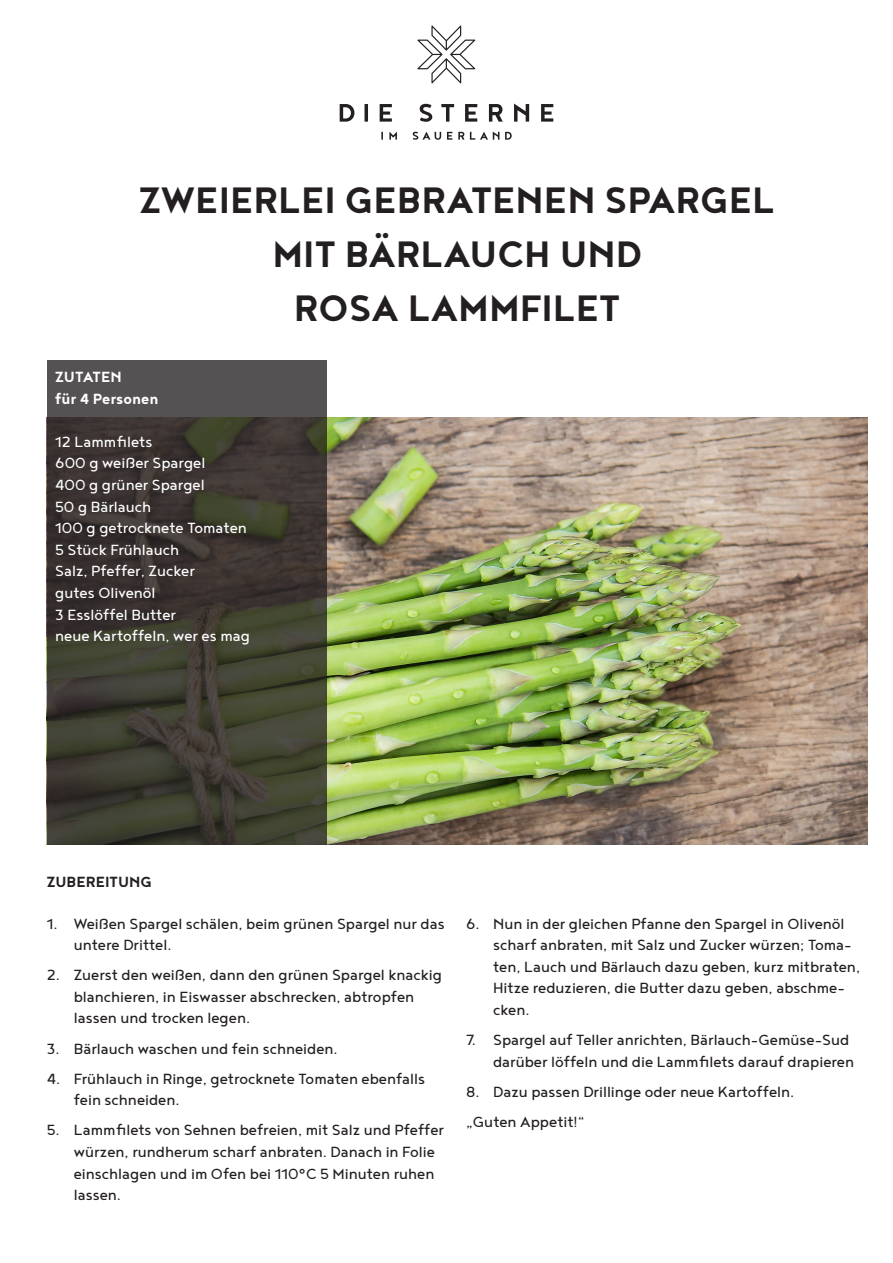
<style>
.page{position:relative;width:893px;height:1263px;background:#fff}
.page>*{position:absolute;margin:0;border:0;box-sizing:border-box;transform-origin:0 0}
.t1{font:700 45px "Noyh Geometric";color:#231f20}
.t2{font:18px/21.6px "Noyh Geometric";color:#231f20}
.t3{font:18px "Noyh Geometric";color:#fff}
.t4{font:700 18px "Noyh Geometric";color:#fff}
.t5{font:700 18px "Noyh Geometric";color:#231f20}
</style>
<div class="page">
<img style="left:326px;top:417px;width:541px;height:427px">
<svg style="left:340px;top:26px;width:213px;height:114px"></svg>
<svg style="left:47px;top:360px;width:279px;height:484px;background:#3f3c34"></svg>
<p class="t1" style="left:139px;top:174px;width:637px">ZWEIERLEI GEBRATENEN SPARGEL</p>
<p class="t1" style="left:272px;top:228px;width:371px">MIT BÄRLAUCH UND</p>
<p class="t1" style="left:294px;top:282px;width:328px">ROSA LAMMFILET</p>
<p class="t4" style="left:55px;top:366px;width:68px">ZUTATEN</p>
<p class="t4" style="left:55px;top:388px;width:105px">für 4 Personen</p>
<p class="t3" style="left:55px;top:432px;width:99px">12 Lammfilets</p>
<p class="t3" style="left:55px;top:453px;width:152px">600 g weißer Spargel</p>
<p class="t3" style="left:55px;top:475px;width:151px">400 g grüner Spargel</p>
<p class="t3" style="left:55px;top:496px;width:97px">50 g Bärlauch</p>
<p class="t3" style="left:55px;top:518px;width:193px">100 g getrocknete Tomaten</p>
<p class="t3" style="left:55px;top:540px;width:126px">5 Stück Frühlauch</p>
<p class="t3" style="left:55px;top:561px;width:141px">Salz, Pfeffer, Zucker</p>
<p class="t3" style="left:55px;top:583px;width:102px">gutes Olivenöl</p>
<p class="t3" style="left:55px;top:604px;width:122px">3 Esslöffel Butter</p>
<p class="t3" style="left:55px;top:626px;width:196px">neue Kartoffeln, wer es mag</p>
<p class="t5" style="left:47px;top:872px;width:107px">ZUBEREITUNG</p>
<p class="t2" style="left:74px;top:912px;width:372px;text-indent:-27px">1. Weißen Spargel schälen, beim grünen Spargel nur das untere Drittel.</p>
<p class="t2" style="left:74px;top:964px;width:370px;text-indent:-27px">2. Zuerst den weißen, dann den grünen Spargel knackig blanchieren, in Eiswasser abschrecken, abtropfen lassen und trocken legen.</p>
<p class="t2" style="left:47px;top:1037px;width:293px">3. Bärlauch waschen und fein schneiden.</p>
<p class="t2" style="left:74px;top:1067px;width:353px;text-indent:-27px">4. Frühlauch in Ringe, getrocknete Tomaten ebenfalls fein schneiden.</p>
<p class="t2" style="left:74px;top:1119px;width:372px;text-indent:-27px">5. Lammfilets von Sehnen befreien, mit Salz und Pfeffer würzen, rundherum scharf anbraten. Danach in Folie einschlagen und im Ofen bei 110°C 5 Minuten ruhen lassen.</p>
<p class="t2" style="left:493px;top:912px;width:369px;text-indent:-27px">6. Nun in der gleichen Pfanne den Spargel in Olivenöl scharf anbraten, mit Salz und Zucker würzen; Toma&shy;ten, Lauch und Bärlauch dazu geben, kurz mitbraten, Hitze reduzieren, die Butter dazu geben, abschme&shy;cken.</p>
<p class="t2" style="left:466px;top:1028px;width:390px;text-align:right">7. Spargel auf Teller anrichten, Bärlauch-Gemüse-Sud darüber löffeln und die Lammfilets darauf drapieren</p>
<p class="t2" style="left:466px;top:1080px;width:330px">8. Dazu passen Drillinge oder neue Kartoffeln.</p>
<p class="t2" style="left:466px;top:1110px;width:120px">„Guten Appetit!“</p>
</div>
